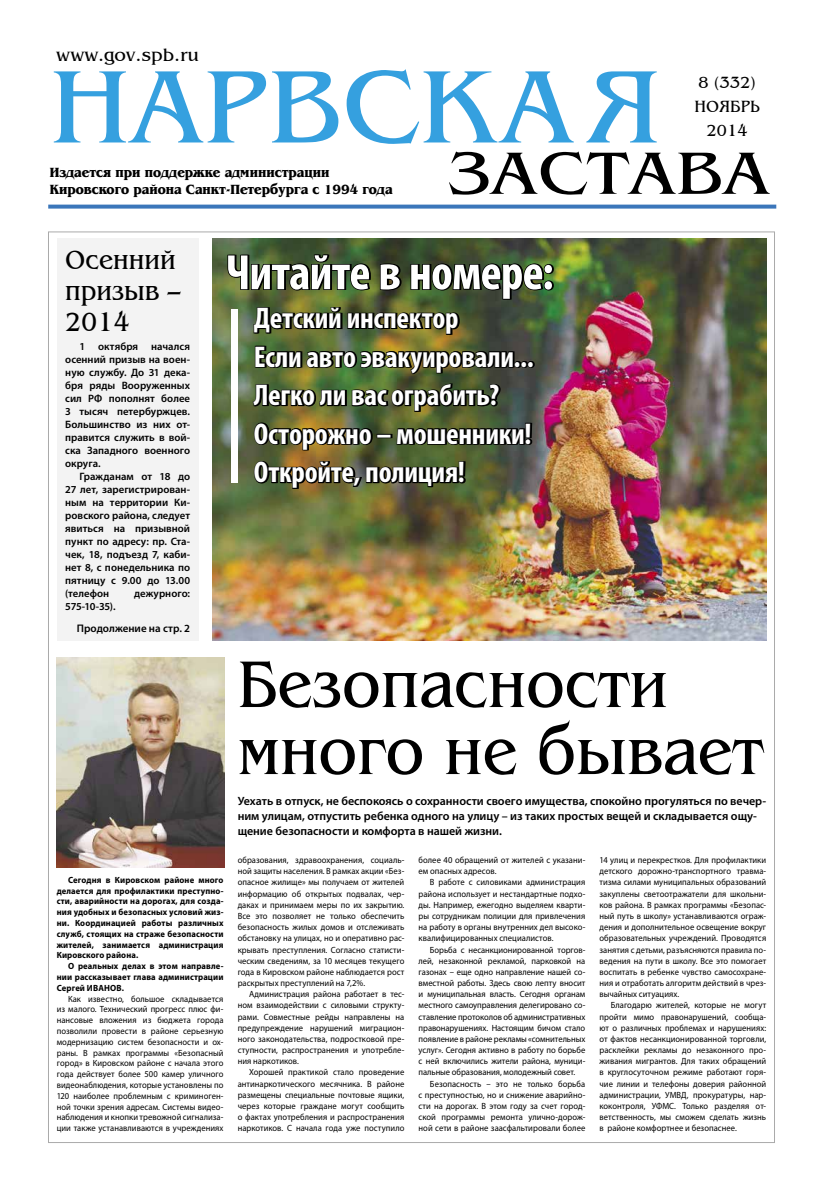
<style>
.page{position:relative;width:823px;height:1191px;background:#fff}
.page>*{position:absolute;margin:0;border:0;box-sizing:border-box;transform-origin:0 0}
.t1{font:108px "AG Bengaly";color:#35a0df}
.t2{font:69px/67px "AG Bengaly";color:#000;scale:.9 1}
.t3{font:62.5px "AG Bengaly";color:#000;scale:1.14 1}
.t4{font:700 condensed 50px "Myriad Pro";letter-spacing:-.015em;color:#fff}
.t5{font:700 condensed 30px/38.5px "Myriad Pro";letter-spacing:-.01em;color:#fff}
.t6{font:28px/31.2px "AG Bengaly";color:#000;scale:.9 1}
.t7{font:18.6px "AG Bengaly";color:#000}
.t8{font:17.1px/23.9px "AG Bengaly";color:#000;text-align:center;scale:.95 1}
.t9{font:700 14px/16.8px "AG Bengaly";color:#000;scale:.9 1}
.t10{font:600 12px/15px "Myriad Pro";letter-spacing:-.005em;color:#000}
.t11{font:600 11px "Myriad Pro";color:#000}
.t12{font:600 10.7px/13px "Myriad Pro";color:#000;text-align:justify}
.t13{font:9px/11.2px "Myriad Pro";letter-spacing:.005em;color:#000;text-align:justify;scale:.95 1}
.t14{font:700 9px/10.8px "Myriad Pro";letter-spacing:.01em;color:#000;text-align:justify;scale:.95 1}
</style>
<div class="page">
<div style="left:57px;top:238px;width:141px;height:403px;background:#f3f3f3"></div>
<img style="left:213px;top:238px;width:552px;height:403px">
<div style="left:231px;top:309px;width:7px;height:173px;background:#fff"></div>
<img style="left:57px;top:657px;width:167px;height:210px">
<div style="left:515px;top:361px;width:6px;height:7px;border:2px solid #000;border-radius:50%"></div>
<div style="left:521px;top:361px;width:7px;height:7px;border:2px solid #000;border-radius:50%"></div>
<div style="left:528px;top:361px;width:6px;height:7px;border:2px solid #000;border-radius:50%"></div>
<div style="left:377px;top:434px;width:15px;height:4px;border:2px solid #000"></div>
<svg style="left:226px;top:254px;width:145px;height:37px;background:#344324"></svg>
<svg style="left:379px;top:263px;width:23px;height:28px"></svg>
<svg style="left:409px;top:263px;width:145px;height:37px;background:#2c3c21"></svg>
<svg style="left:252px;top:306px;width:208px;height:29px;background:#393d1d"></svg>
<img style="left:254px;top:345px;width:261px;height:30px">
<div style="left:514px;top:361px;width:6px;height:7px;border:2px solid #000;border-radius:50%"></div>
<div style="left:520px;top:361px;width:6px;height:7px;border:2px solid #000;border-radius:50%"></div>
<div style="left:527px;top:361px;width:6px;height:7px;border:2px solid #000;border-radius:50%"></div>
<svg style="left:251px;top:382px;width:250px;height:30px;background:#353f1f"></svg>
<svg style="left:253px;top:422px;width:120px;height:29px;background:#46411e"></svg>
<div style="left:376px;top:434px;width:15px;height:4px;border:2px solid #000"></div>
<svg style="left:395px;top:422px;width:137px;height:23px;background:#242a17"></svg>
<svg style="left:253px;top:460px;width:213px;height:29px;background:#39391f"></svg>
<svg style="left:48px;top:205px;width:727px;height:4px;background:#4e83c0"></svg>
<h3 class="t7" style="left:56px;top:45px;width:144px">www.gov.spb.ru</h3>
<h1 class="t1" style="left:50px;top:51px;width:612px">Нарвская</h1>
<h3 class="t9" style="left:50px;top:164px;width:382px">Издается при поддержке администрации<br>Кировского района Санкт-Петербурга с 1994 года</h3>
<h3 class="t8" style="left:694px;top:71px;width:70px">8 (332) ноябрь<br>2014</h3>
<h3 class="t3" style="left:447px;top:141px;width:284px">застава</h3>
<h3 class="t6" style="left:65px;top:244px;width:129px">Осенний призыв –<br>2014</h3>
<p class="t12" style="left:65px;top:339px;width:126px;text-indent:14px">1 октября начался осенний призыв на воен&shy;ную службу. До 31 дека&shy;бря ряды Вооруженных сил РФ пополнят более 3 тысяч петербуржцев.<br>Большинство из них от&shy;правится служить в вой&shy;ска Западного военного округа.</p>
<p class="t12" style="left:65px;top:469px;width:126px;text-indent:14px">Гражданам от 18 до 27 лет, зарегистрирован&shy;ным на территории Ки&shy;ровского района, следует явиться на призывной пункт по адресу: пр. Ста&shy;чек, 18, подъезд 7, каби&shy;нет 8, с понедельника по пятницу с 9.00 до 13.00 (телефон</p>
<p class="t12" style="left:134px;top:587px;width:58px">дежурного:</p>
<p class="t12" style="left:65px;top:600px;width:52px">575-10-35).</p>
<p class="t11" style="left:77px;top:621px;width:115px">Продолжение на стр. 2</p>
<h3 class="t4" style="left:225px;top:241px;width:329px">Читайте в номере:</h3>
<h3 class="t5" style="left:254px;top:298px;width:281px">Детский инспектор<br>Если авто эвакуировали...<br>Легко ли вас ограбить?<br>Осторожно – мошенники!<br>Откройте, полиция!</h3>
<h2 class="t2" style="left:237px;top:652px;width:585px">Безопасности много не бывает</h2>
<h3 class="t10" style="left:237px;top:793px;width:529px">Уехать в отпуск, не беспокоясь о сохранности своего имущества, спокойно прогуляться по вечер&shy;ним улицам, отпустить ребенка одного на улицу – из таких простых вещей и складывается ощу&shy;щение безопасности и комфорта в нашей жизни.</h3>
<p class="t14" style="left:57px;top:874px;width:177px;text-indent:11px">Сегодня в Кировском районе много делается для профилактики преступно&shy;сти, аварийности на дорогах, для созда&shy;ния удобных и безопасных условий жиз&shy;ни. Координацией работы различных служб, стоящих на страже безопасности жителей, занимается администрация Кировского района.</p>
<p class="t14" style="left:57px;top:960px;width:177px;text-indent:11px">О реальных делах в этом направле&shy;нии рассказывает глава администрации Сергей Иванов.</p>
<p class="t13" style="left:57px;top:993px;width:177px;line-height:10.8px;text-indent:11px">Как известно, большое складывается из малого. Технический прогресс плюс фи&shy;нансовые вложения из бюджета города позволили провести в районе серьезную модернизацию систем безопасности и ох&shy;раны. В рамках программы «Безопасный город» в Кировском районе с начала этого года действует более 500 камер уличного видеонаблюдения, которые установлены по 120 наиболее проблемным с криминоген&shy;ной точки зрения адресам. Системы видео&shy;наблюдения и кнопки тревожной сигнализа&shy;ции также устанавливаются в учреждениях</p>
<p class="t13" style="left:237px;top:854px;width:177px">образования, здравоохранения, социаль&shy;ной защиты населения. В рамках акции «Без&shy;опасное жилище» мы получаем от жителей информацию об открытых подвалах, чер&shy;даках и принимаем меры по их закрытию.<br>Все это позволяет не только обеспечить безопасность жилых домов и отслеживать обстановку на улицах, но и оперативно рас&shy;крывать преступления. Согласно статисти&shy;ческим сведениям, за 10 месяцев текущего года в Кировском районе наблюдается рост раскрытых преступлений на 7,2%.</p>
<p class="t13" style="left:237px;top:988px;width:177px;text-indent:11px">Администрация района работает в тес&shy;ном взаимодействии с силовыми структу&shy;рами. Совместные рейды направлены на предупреждение нарушений миграцион&shy;ного законодательства, подростковой пре&shy;ступности, распространения и употребле&shy;ния наркотиков.</p>
<p class="t13" style="left:237px;top:1066px;width:177px;text-indent:11px">Хорошей практикой стало проведение антинаркотического месячника. В районе размещены специальные почтовые ящики, через которые граждане могут сообщить о фактах употребления и распространения наркотиков. С начала года уже поступило</p>
<p class="t13" style="left:418px;top:854px;width:177px">более 40 обращений от жителей с указани&shy;ем опасных адресов.</p>
<p class="t13" style="left:418px;top:876px;width:177px;text-indent:11px">В работе с силовиками администрация района использует и нестандартные подхо&shy;ды. Например, ежегодно выделяем кварти&shy;ры сотрудникам полиции для привлечения на работу в органы внутренних дел высоко&shy;квалифицированных специалистов.</p>
<p class="t13" style="left:418px;top:943px;width:177px;text-indent:11px">Борьба с несанкционированной торгов&shy;лей, незаконной рекламой, парковкой на газонах – еще одно направление нашей со&shy;вместной работы. Здесь свою лепту вносит и муниципальная власть. Сегодня органам местного самоуправления делегировано со&shy;ставление протоколов об административных правонарушениях. Настоящим бичом стало появление в районе рекламы «сомнительных услуг». Сегодня активно в работу по борьбе с ней включились жители района, муници&shy;пальные образования, молодежный совет.</p>
<p class="t13" style="left:418px;top:1077px;width:177px;text-indent:11px">Безопасность – это не только борьба с преступностью, но и снижение аварийно&shy;сти на дорогах. В этом году за счет город&shy;ской программы ремонта улично-дорож&shy;ной сети в районе заасфальтировали более</p>
<p class="t13" style="left:599px;top:854px;width:177px">14 улиц и перекрестков. Для профилактики детского дорожно-транспортного травма&shy;тизма силами муниципальных образований закуплены светоотражатели для школьни&shy;ков района. В рамках программы «Безопас&shy;ный путь в школу» устанавливаются ограж&shy;дения и дополнительное освещение вокруг образовательных учреждений. Проводятся занятия с детьми, разъясняются правила по&shy;ведения на пути в школу. Все это помогает воспитать в ребенке чувство самосохране&shy;ния и отработать алгоритм действий в чрез&shy;вычайных ситуациях.</p>
<p class="t13" style="left:599px;top:999px;width:177px;text-indent:11px">Благодарю жителей, которые не могут пройти мимо правонарушений, сообща&shy;ют о различных проблемах и нарушениях: от фактов несанкционированной торговли, расклейки рекламы до незаконного про&shy;живания мигрантов. Для таких обращений в круглосуточном режиме работают горя&shy;чие линии и телефоны доверия районной администрации, УМВД, прокуратуры, нар&shy;коконтроля, УФМС. Только разделяя от&shy;ветственность, мы сможем сделать жизнь в районе комфортнее и безопаснее.</p>
</div>
